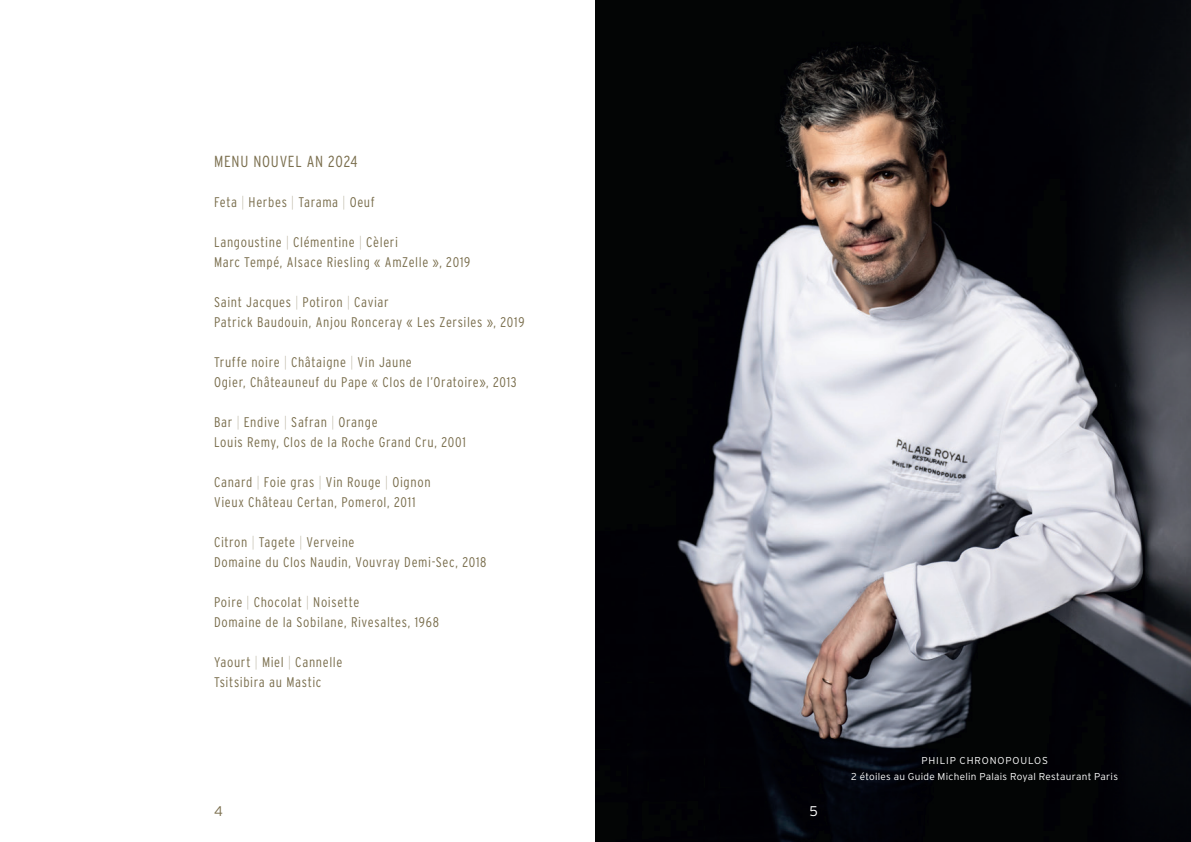
<style>
.page{position:relative;width:1191px;height:842px;background:#fff}
.page>*{position:absolute;margin:0;border:0;box-sizing:border-box;transform-origin:0 0}
.t1{font:300 16px "Interstate Condensed";letter-spacing:.045em;color:#7a6e4d}
.t2{font:300 14px/20px "Interstate Condensed";letter-spacing:.045em;color:#7a6e4d}
.t3{font:300 14px "Interstate";color:#7a6e4d}
.t4{font:300 14px "Interstate";color:#fff}
.t5{font:300 10px/16px "Interstate";letter-spacing:.03em;color:#fff;text-align:center}
.s1{font-weight:100}
</style>
<div class="page">
<img style="left:595px;top:0;width:596px;height:842px">
<p class="t1" style="left:214px;top:155px;width:145px">MENU NOUVEL AN 2024</p>
<p class="t2" style="left:214px;top:193px;width:162px">Feta <span class="s1">|</span> Herbes <span class="s1">|</span> Tarama <span class="s1">|</span> Oeuf</p>
<p class="t2" style="left:214px;top:233px;width:258px">Langoustine <span class="s1">|</span> Clémentine <span class="s1">|</span> Cèleri<br>Marc Tempé, Alsace Riesling « AmZelle », 2019</p>
<p class="t2" style="left:214px;top:293px;width:312px">Saint Jacques <span class="s1">|</span> Potiron <span class="s1">|</span> Caviar<br>Patrick Baudouin, Anjou Ronceray « Les Zersiles », 2019</p>
<p class="t2" style="left:214px;top:353px;width:304px">Truffe noire <span class="s1">|</span> Châtaigne <span class="s1">|</span> Vin Jaune<br>Ogier, Châteauneuf du Pape « Clos de l’Oratoire», 2013</p>
<p class="t2" style="left:214px;top:413px;width:253px">Bar <span class="s1">|</span> Endive <span class="s1">|</span> Safran <span class="s1">|</span> Orange<br>Louis Remy, Clos de la Roche Grand Cru, 2001</p>
<p class="t2" style="left:214px;top:473px;width:218px">Canard <span class="s1">|</span> Foie gras <span class="s1">|</span> Vin Rouge <span class="s1">|</span> Oignon<br>Vieux Château Certan, Pomerol, 2011</p>
<p class="t2" style="left:214px;top:533px;width:274px">Citron <span class="s1">|</span> Tagete <span class="s1">|</span> Verveine<br>Domaine du Clos Naudin, Vouvray Demi-Sec, 2018</p>
<p class="t2" style="left:214px;top:593px;width:226px">Poire <span class="s1">|</span> Chocolat <span class="s1">|</span> Noisette<br>Domaine de la Sobilane, Rivesaltes, 1968</p>
<p class="t2" style="left:214px;top:653px;width:130px">Yaourt <span class="s1">|</span> Miel <span class="s1">|</span> Cannelle<br>Tsitsibira au Mastic</p>
<p class="t3" style="left:214px;top:804px;width:10px">4</p>
<p class="t4" style="left:809px;top:804px;width:10px">5</p>
<p class="t5" style="left:851px;top:752px;width:268px">PHILIP CHRONOPOULOS<br>2 étoiles au Guide Michelin Palais Royal Restaurant Paris</p>
</div>
